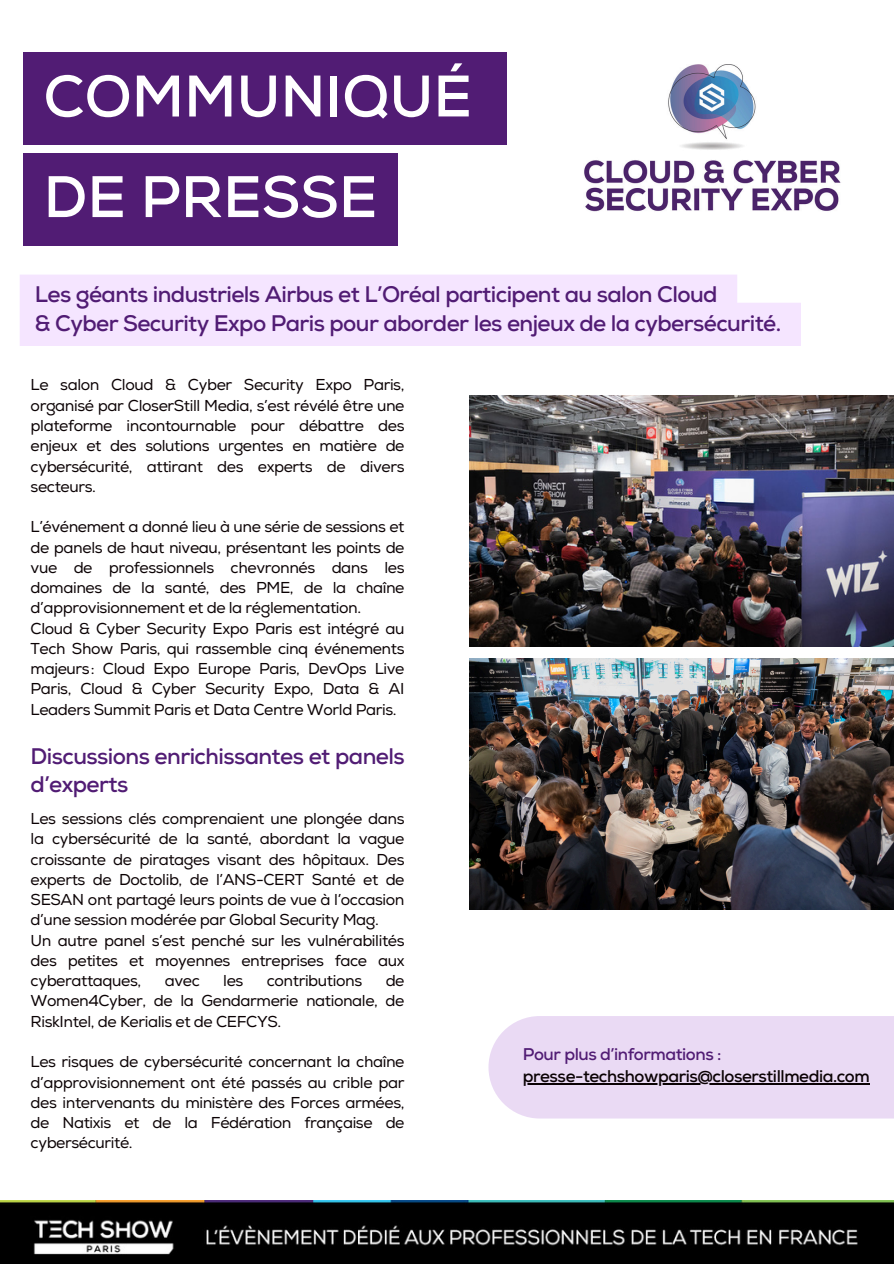
<style>
.page{position:relative;width:894px;height:1264px;background:#fff}
.page>*{position:absolute;margin:0;border:0;box-sizing:border-box;transform-origin:0 0}
.t1{font:700 58.35px "Nexa";color:#fff}
.t2{font:700 22.5px/28.2px "Nexa";letter-spacing:-.025em;color:#511c74}
.t3{font:700 16.95px "Nexa";letter-spacing:-.025em;color:#0b0204}
.t4{font:700 16.95px "Nexa";letter-spacing:-.025em;color:#511c74}
.t5{font:15.75px/20.2px "Nexa";letter-spacing:-.025em;color:#0b0204;text-align:justify}
</style>
<div class="page">
<img style="left:469px;top:396px;width:424px;height:251px">
<img style="left:469px;top:658px;width:424px;height:251px">
<img style="left:0;top:1200px;width:893px;height:63px">
<div style="left:488px;top:1016px;width:405px;height:102px;background:#eadaf4"></div>
<img style="left:584px;top:64px;width:257px;height:148px">
<div style="left:23px;top:52px;width:483px;height:93px;background:#511c74"></div>
<div style="left:20px;top:274px;width:780px;height:72px;background:#f5e5ff"></div>
<div style="left:23px;top:153px;width:374px;height:93px;background:#511c74"></div>
<hr style="left:522px;top:1083px;width:347px;height:1px;background:#0b0204">
<h1 class="t1" style="left:43px;top:62px;width:430px">COMMUNIQUÉ</h1>
<h2 class="t1" style="left:43px;top:162px;width:335px">DE PRESSE</h2>
<h2 class="t2" style="left:35px;top:281px;width:747px">Les géants industriels Airbus et L’Oréal participent au salon Cloud<br>&amp; Cyber Security Expo Paris pour aborder les enjeux de la cybersécurité.</h2>
<p class="t5" style="left:31px;top:375px;width:375px">Le salon Cloud &amp; Cyber Security Expo Paris, organisé par CloserStill Media, s’est révélé être une plateforme incontournable pour débattre des enjeux et des solutions urgentes en matière de cybersécurité, attirant des experts de divers secteurs.</p>
<p class="t5" style="left:31px;top:517px;width:375px">L’événement a donné lieu à une série de sessions et de panels de haut niveau, présentant les points de vue de professionnels chevronnés dans les domaines de la santé, des PME, de la chaîne d’approvisionnement et de la réglementation.</p>
<p class="t5" style="left:31px;top:618px;width:375px">Cloud &amp; Cyber Security Expo Paris est intégré au Tech Show Paris, qui rassemble cinq événements majeurs: Cloud Expo Europe Paris, DevOps Live Paris, Cloud &amp; Cyber Security Expo, Data &amp; AI Leaders Summit Paris et Data Centre World Paris.</p>
<p class="t2" style="left:31px;top:743px;width:375px">Discussions enrichissantes et panels d’experts</p>
<p class="t5" style="left:31px;top:809px;width:375px">Les sessions clés comprenaient une plongée dans la cybersécurité de la santé, abordant la vague croissante de piratages visant des hôpitaux. Des experts de Doctolib, de l’ANS-CERT Santé et de SESAN ont partagé leurs points de vue à l’occasion d’une session modérée par Global Security Mag.</p>
<p class="t5" style="left:31px;top:930px;width:375px">Un autre panel s’est penché sur les vulnérabilités des petites et moyennes entreprises face aux cyberattaques,</p>
<p class="t5" style="left:31px;top:971px;width:375px;text-indent:355px">de Women4Cyber, de la Gendarmerie nationale, de RiskIntel, de Kerialis et de CEFCYS.</p>
<h3 class="t5" style="left:31px;top:1052px;width:375px">Les risques de cybersécurité concernant la chaîne d’approvisionnement ont été passés au crible par des intervenants du ministère des Forces armées, de Natixis et de la Fédération française de cybersécurité.</h3>
<p class="t5" style="left:165px;top:971px;width:37px">avec</p>
<p class="t5" style="left:223px;top:971px;width:22px">les</p>
<p class="t5" style="left:267px;top:971px;width:97px">contributions</p>
<p class="t4" style="left:522px;top:1043px;width:200px">Pour plus d’informations :</p>
<p class="t3" style="left:522px;top:1066px;width:348px">presse-techshowparis@closerstillmedia.com</p>
</div>
